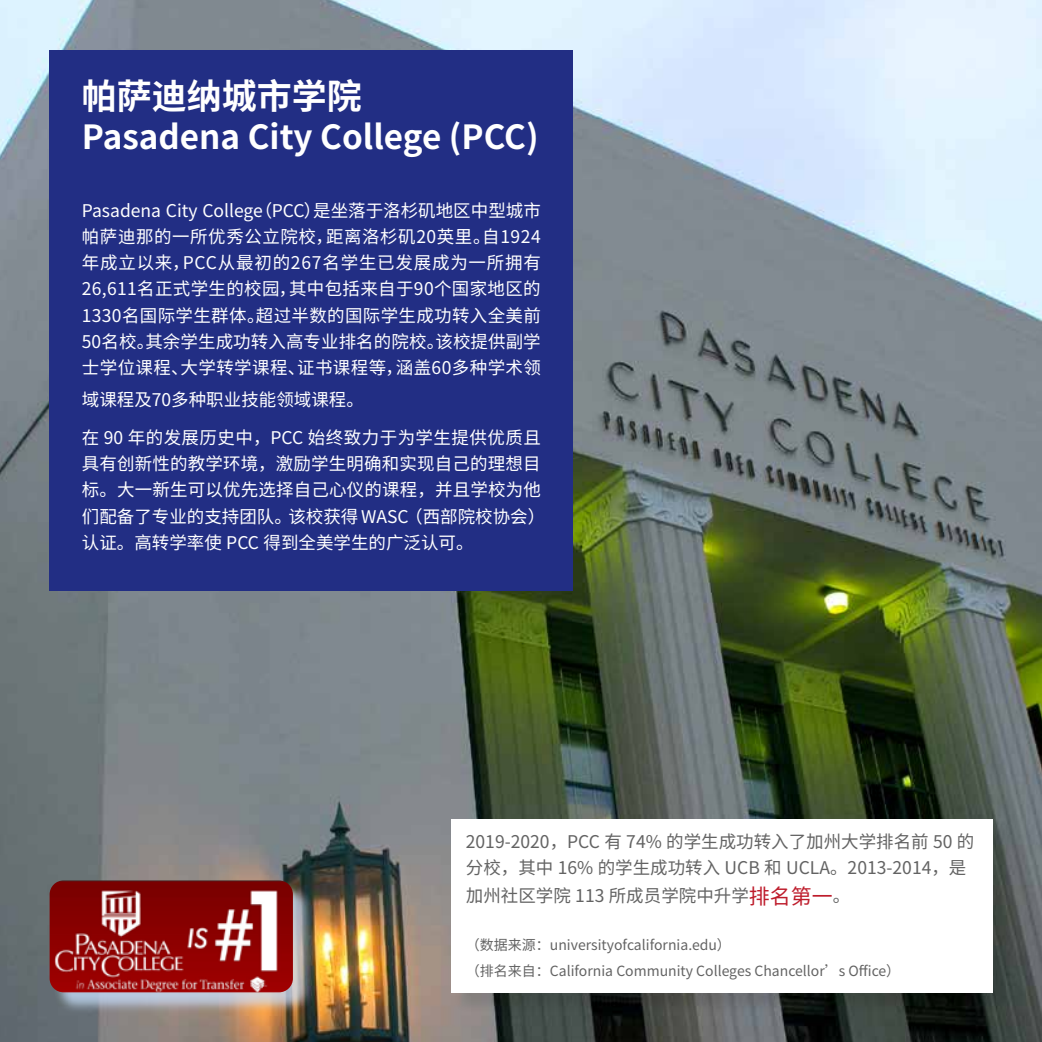
<style>
.page{position:relative;width:1042px;height:1042px;background:#fff}
.page>*{position:absolute;margin:0;border:0;box-sizing:border-box;transform-origin:0 0}
.t1{font:700 35px "Noto Sans Hans";color:#fff}
.t2{font:700 33.25px "Noto Sans Hans";color:#fff}
.t3{font:17.5px/26.2px "Noto Sans Hans";letter-spacing:.01em;color:#fff}
.t4{font:17.5px/26.2px "Noto Sans Hans";color:#636363}
.t5{font:14px/26.2px "Noto Sans Hans";color:#636363}
.s1{font-size:21px;color:#be1d2c}
</style>
<div class="page">
<img style="left:0;top:0;width:1042px;height:1042px">
<div style="left:50px;top:50px;width:523px;height:540px;background:#222e84"></div>
<div style="left:453px;top:822px;width:561px;height:192px;background:#000;opacity:.1"></div>
<div style="left:451px;top:819px;width:541px;height:174px;background:#fff"></div>
<div style="left:52px;top:883px;width:262px;height:131px;background:#c8e0ff;opacity:.75"></div>
<img style="left:50px;top:880px;width:243px;height:112px">
<h1 class="t1" style="left:82px;top:77px;width:281px">帕萨迪纳城市学院</h1>
<h2 class="t2" style="left:82px;top:118px;width:458px">Pasadena City College (PCC)</h2>
<p class="t3" style="left:82px;top:197px;width:461px;text-align:justify">Pasadena City College（PCC）是坐落于洛杉矶地区中型城市帕萨迪那的一所优秀公立院校，距离洛杉矶20英里。自1924年成立以来，PCC从最初的267名学生已发展成为一所拥有26,611名正式学生的校园，其中包括来自于90个国家地区的1330名国际学生群体。超过半数的国际学生成功转入全美前50名校。其余学生成功转入高专业排名的院校。该校提供副学士学位课程、大学转学课程、证书课程等，涵盖60多种学术领</p>
<p class="t3" style="left:82px;top:380px;width:460px;line-height:38.1px">域课程及70多种职业技能领域课程。<br>在 90 年的发展历史中，PCC 始终致力于为学生提供优质且</p>
<p class="t3" style="left:82px;top:451px;width:465px">具有创新性的教学环境，激励学生明确和实现自己的理想目标。大一新生可以优先选择自己心仪的课程，并且学校为他们配备了专业的支持团队。该校获得 WASC（西部院校协会）认证。高转学率使 PCC 得到全美学生的广泛认可。</p>
<p class="t4" style="left:466px;top:829px;width:510px">2019-2020，PCC 有 74% 的学生成功转入了加州大学排名前 50 的分校，其中 16% 的学生成功转入 UCB 和 UCLA。2013-2014，是</p>
<p class="t4" style="left:466px;top:883px;width:386px">加州社区学院 113 所成员学院中升学<span class="s1">排名第一</span>。</p>
<p class="t5" style="left:466px;top:932px;width:436px">（数据来源：universityofcalifornia.edu）<br>（排名来自：California Community Colleges Chancellor’s Office）</p>
</div>
